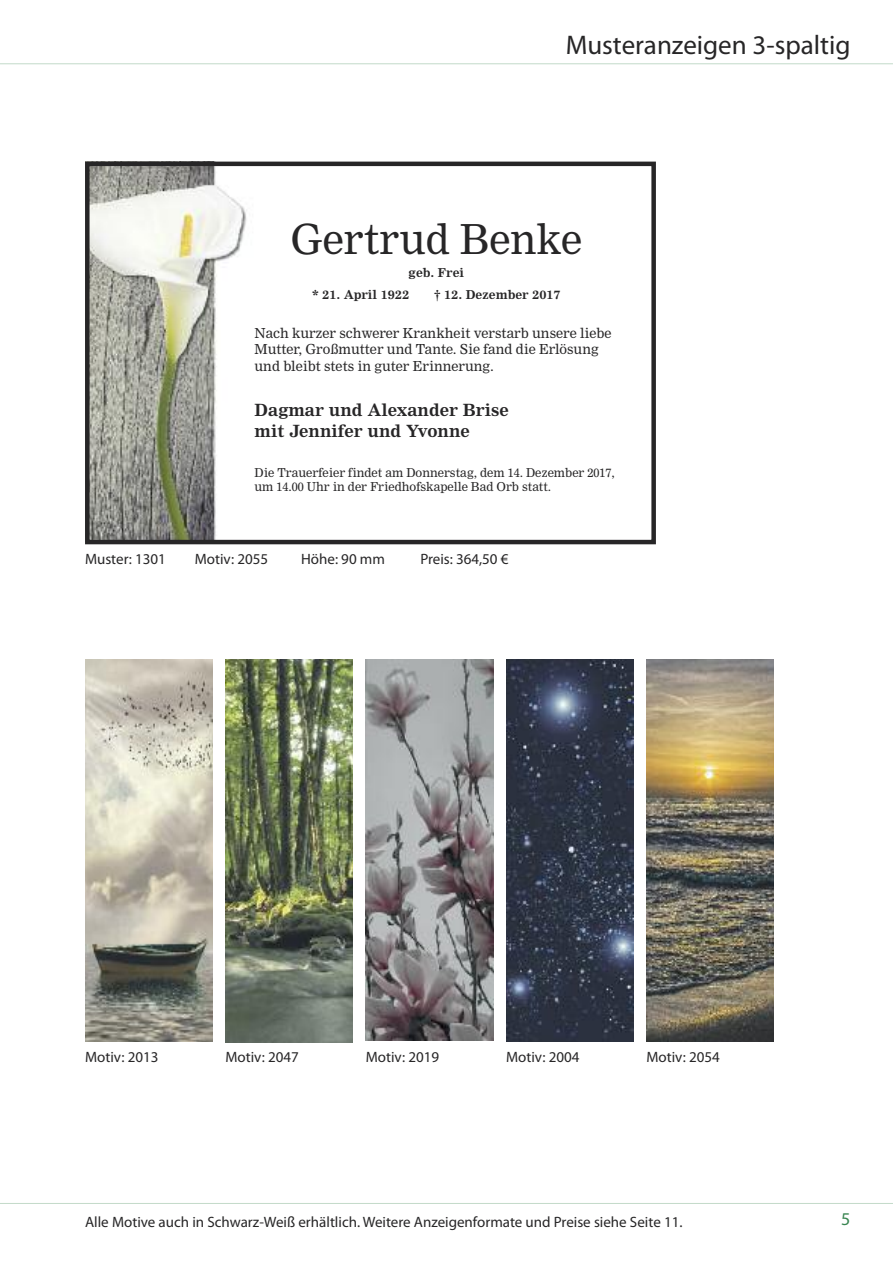
<style>
.page{position:relative;width:893px;height:1263px;background:#fff}
.page>*{position:absolute;margin:0;border:0;box-sizing:border-box;transform-origin:0 0}
.t1{font:40.5px "Nimrod";color:#272627}
.t2{font:27px "Myriad Pro";color:#272627}
.t3{font:18px "Myriad Pro";color:#388550}
.t4{font:700 16.5px/21px "Nimrod";color:#272627}
.t5{font:15px "Myriad Pro";color:#272627}
.t6{font:13.5px/16.5px "Nimrod";color:#272627}
.t7{font:12px/14.2px "Nimrod";color:#272627}
.t8{font:700 12px/22px "Nimrod";color:#272627}
</style>
<div class="page">
<img style="left:90px;top:167px;width:157px;height:372px">
<div style="left:85px;top:162px;width:571px;height:382px;border:4px solid #272627"></div>
<img style="left:85px;top:659px;width:128px;height:383px">
<img style="left:366px;top:659px;width:127px;height:382px">
<img style="left:506px;top:659px;width:128px;height:383px">
<img style="left:646px;top:659px;width:128px;height:383px">
<hr style="left:0;top:63px;width:893px;height:1px;background:#c3daca">
<hr style="left:0;top:1203px;width:893px;height:1px;background:#c3daca">
<img style="left:225px;top:659px;width:128px;height:383px">
<h2 class="t2" style="left:566px;top:35px;width:286px">Musteranzeigen 3-spaltig</h2>
<h1 class="t1" style="left:291px;top:223px;width:293px">Gertrud Benke</h1>
<p class="t8" style="left:312px;top:262px;width:154px;text-indent:97px">geb. Frei * 21. April 1922</p>
<p class="t8" style="left:434px;top:284px;width:128px">† 12. Dezember 2017</p>
<p class="t6" style="left:255px;top:326px;width:358px">Nach kurzer schwerer Krankheit verstarb unsere liebe<br>Mutter, Großmutter und Tante. Sie fand die Erlösung und bleibt stets in guter Erinnerung.</p>
<p class="t4" style="left:255px;top:400px;width:256px">Dagmar und Alexander Brise mit Jennifer und Yvonne</p>
<p class="t7" style="left:255px;top:466px;width:362px">Die Trauerfeier findet am Donnerstag, dem 14. Dezember 2017, um 14.00 Uhr in der Friedhofskapelle Bad Orb statt.</p>
<p class="t5" style="left:85px;top:553px;width:82px">Muster: 1301</p>
<p class="t5" style="left:195px;top:553px;width:75px">Motiv: 2055</p>
<p class="t5" style="left:301px;top:553px;width:85px">Höhe: 90 mm</p>
<p class="t5" style="left:420px;top:553px;width:90px">Preis: 364,50 €</p>
<p class="t5" style="left:85px;top:1051px;width:75px">Motiv: 2013</p>
<p class="t5" style="left:225px;top:1051px;width:75px">Motiv: 2047</p>
<p class="t5" style="left:366px;top:1051px;width:75px">Motiv: 2019</p>
<p class="t5" style="left:506px;top:1051px;width:75px">Motiv: 2004</p>
<p class="t5" style="left:646px;top:1051px;width:75px">Motiv: 2054</p>
<p class="t5" style="left:85px;top:1217px;width:599px">Alle Motive auch in Schwarz-Weiß erhältlich. Weitere Anzeigenformate und Preise siehe Seite 11.</p>
<p class="t3" style="left:841px;top:1213px;width:11px">5</p>
</div>
